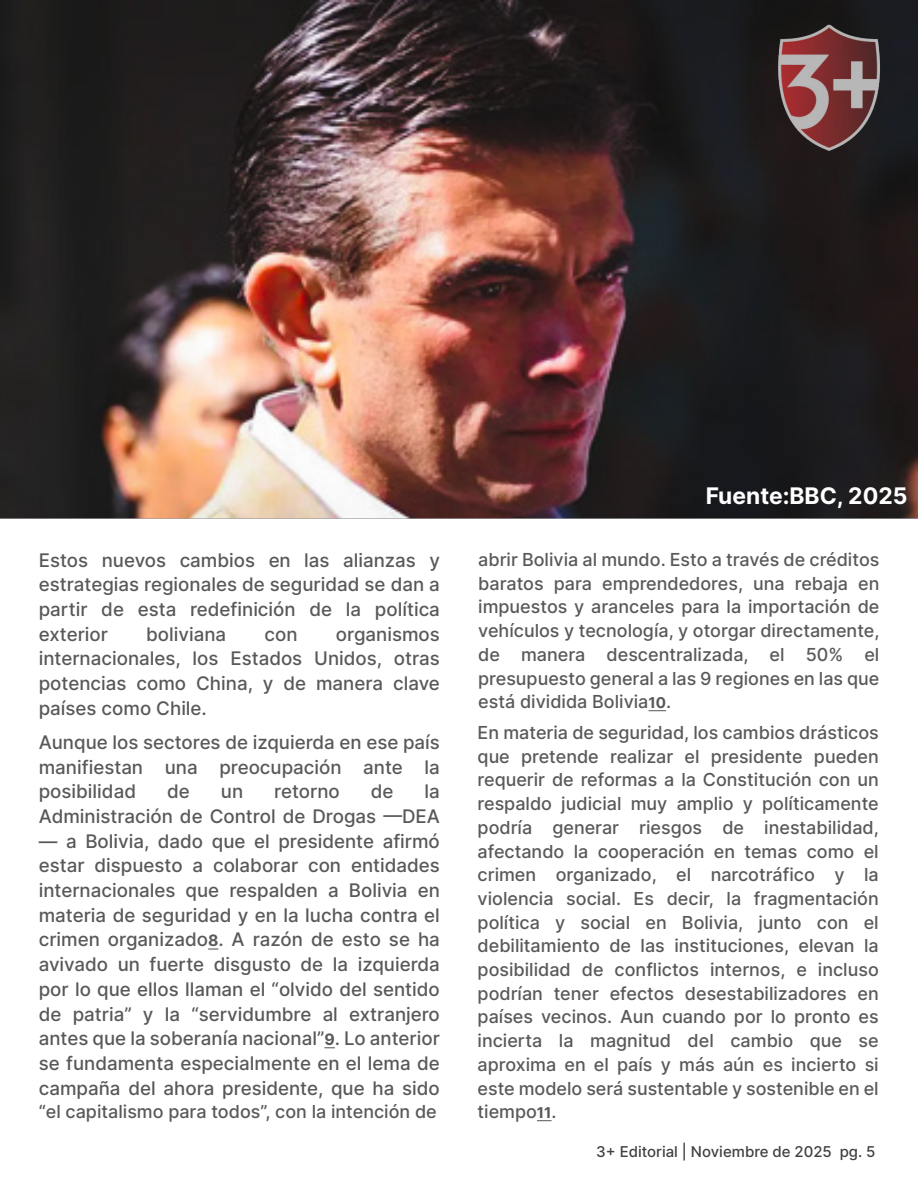
<style>
.page{position:relative;width:918px;height:1188px;background:#fff}
.page>*{position:absolute;margin:0;border:0;box-sizing:border-box;transform-origin:0 0}
.t1{font:700 22.8px "Inter";color:#fff}
.t2{font:500 18.75px/24.8px "Inter";color:#595959;text-align:justify}
.t3{font:500 18px/23.7px "Inter";color:#595959;text-align:justify}
.t4{font:500 15px "Inter";color:#404040}
.s1{font-weight:700;font-size:15.75px}
.s2{font-weight:700;font-size:15px}
</style>
<div class="page">
<svg style="left:537px;top:1120px;width:15px;height:1px"></svg>
<img style="left:0;top:0;width:918px;height:519px">
<img style="left:779px;top:24px;width:112px;height:126px">
<svg style="left:649px;top:710px;width:17px;height:1px"></svg>
<svg style="left:208px;top:948px;width:10px;height:2px"></svg>
<p class="t2" style="left:39px;top:547px;width:403px">Estos nuevos cambios en las alianzas y estrategias regionales de seguridad se dan a partir de esta redefinición de la política exterior</p>
<p class="t2" style="left:39px;top:621px;width:403px;text-indent:297px">organismos internacionales, los Estados Unidos, otras potencias como China, y de manera clave países como Chile.</p>
<p class="t2" style="left:146px;top:621px;width:82px">boliviana</p>
<p class="t2" style="left:265px;top:621px;width:35px">con</p>
<p class="t2" style="left:39px;top:729px;width:403px">Aunque los sectores de izquierda en ese país manifiestan una preocupación ante la posibilidad</p>
<p class="t2" style="left:39px;top:779px;width:403px;text-align:right">la<br>Administración de Control de Drogas —DEA</p>
<p class="t2" style="left:39px;top:828px;width:403px">— a Bolivia, dado que el presidente afirmó estar dispuesto a colaborar con entidades internacionales que respalden a Bolivia en materia de seguridad y en la lucha contra el crimen organizado<span class="s1">8</span>. A razón de esto se ha avivado un fuerte disgusto de la izquierda por lo que ellos llaman el “olvido del sentido de patria” y la “servidumbre al extranjero antes que la soberanía nacional”<span class="s1">9</span>. Lo anterior se fundamenta especialmente en el lema de campaña del ahora presidente, que ha sido</p>
<p class="t3" style="left:39px;top:1099px;width:399px">“el capitalismo para todos”, con la intención de</p>
<p class="t2" style="left:167px;top:779px;width:24px">de</p>
<p class="t2" style="left:221px;top:779px;width:24px">un</p>
<p class="t2" style="left:274px;top:779px;width:67px">retorno</p>
<p class="t2" style="left:371px;top:779px;width:24px">de</p>
<p class="t1" style="left:706px;top:478px;width:203px">Fuente:BBC, 2025</p>
<p class="t3" style="left:478px;top:547px;width:403px">abrir Bolivia al mundo. Esto a través de créditos baratos para emprendedores, una rebaja en impuestos y aranceles para la importación de vehículos y tecnología, y otorgar directamente, de manera descentralizada, el 50% el presupuesto general a las 9 regiones en las que está dividida Bolivia<span class="s2">10</span>.</p>
<p class="t3" style="left:478px;top:720px;width:403px">En materia de seguridad, los cambios drásticos que pretende realizar el presidente pueden requerir de reformas a la Constitución con un respaldo judicial muy amplio y políticamente podría generar riesgos de inestabilidad, afectando la cooperación en temas como el crimen organizado, el narcotráfico y la violencia social. Es decir, la fragmentación política y social en Bolivia, junto con el debilitamiento de las instituciones, elevan la posibilidad de conflictos internos, e incluso podrían tener efectos desestabilizadores en países vecinos. Aun cuando por lo pronto es incierta la magnitud del cambio que se aproxima en el país y más aún es incierto si este modelo será sustentable y sostenible en el tiempo<span class="s2">11</span>.</p>
<p class="t4" style="left:596px;top:1140px;width:281px">3+ Editorial | Noviembre de 2025 pg. 5</p>
</div>
